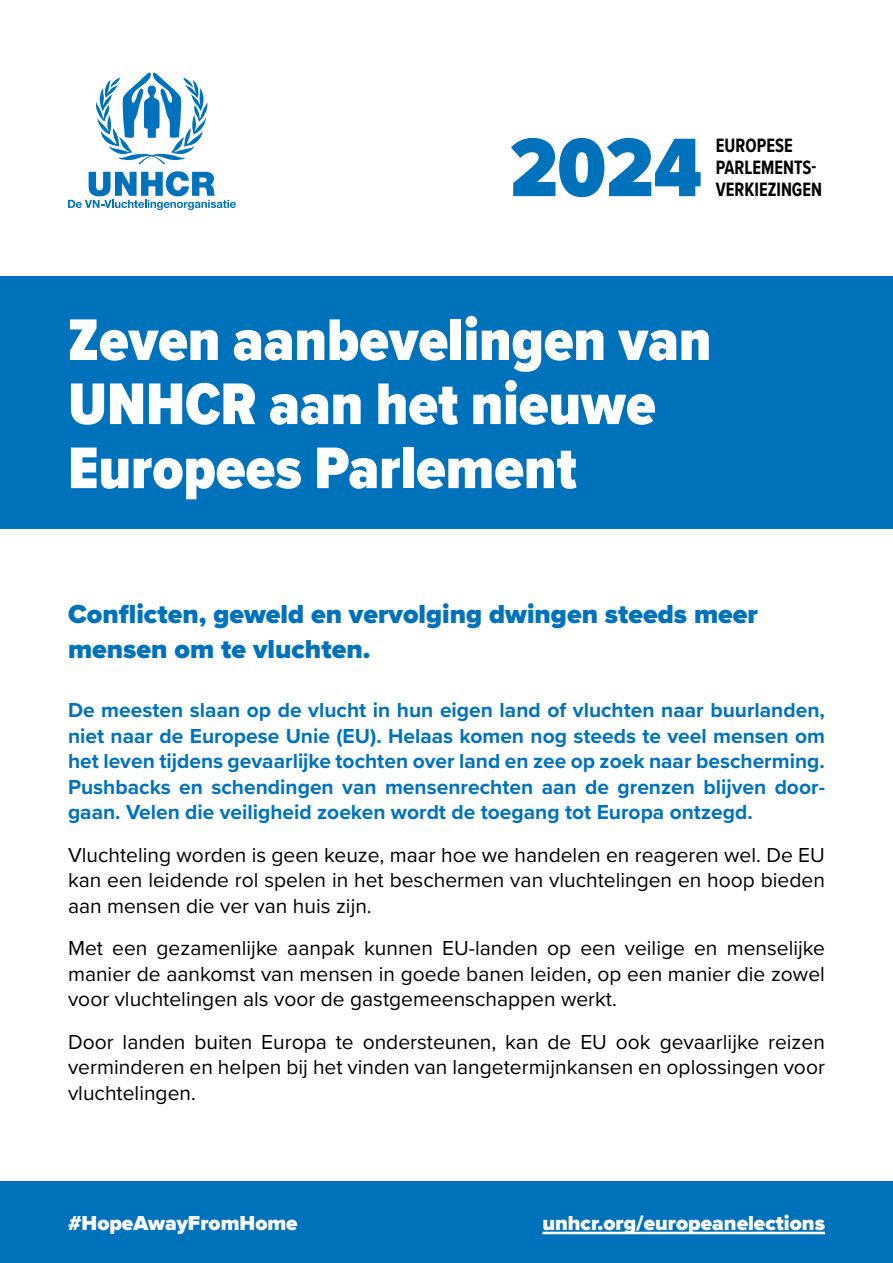
<style>
.page{position:relative;width:893px;height:1263px;background:#fff}
.page>*{position:absolute;margin:0;border:0;box-sizing:border-box;transform-origin:0 0}
.t1{font:900 86.1px "Proxima Nova Cond";color:#0072bc}
.t2{font:900 60.9px/64.1px "Proxima Nova Cond";color:#fff}
.t3{font:900 27px/34.5px "Proxima Nova";color:#0072bc}
.t4{font:21px/25.5px "Proxima Nova";color:#000;text-align:justify}
.t5{font:700 21px/25.5px "Proxima Nova";color:#0072bc;text-align:justify}
.t6{font:900 21px "Proxima Nova";color:#fff}
.t7{font:700 20.1px/22px "Proxima Nova Cond";color:#000;scale:.9 1}
</style>
<div class="page">
<div style="left:0;top:1181px;width:893px;height:82px;background:#0072bc"></div>
<div style="left:0;top:277px;width:893px;height:252px;background:#0072bc"></div>
<svg style="left:96px;top:73px;width:112px;height:91px"></svg>
<svg style="left:68px;top:171px;width:168px;height:39px"></svg>
<hr style="left:542px;top:1232px;width:283px;height:2px;background:#fff">
<h1 class="t1" style="left:510px;top:104px;width:194px">2024</h1>
<p class="t7" style="left:716px;top:133px;width:120px">EUROPESE<br>PARLEMENTS-<br>VERKIEZINGEN</p>
<h2 class="t2" style="left:68px;top:307px;width:645px">Zeven aanbevelingen van<br>UNHCR aan het nieuwe<br>Europees Parlement</h2>
<p class="t3" style="left:68px;top:597px;width:692px">Conflicten, geweld en vervolging dwingen steeds meer mensen om te vluchten.</p>
<p class="t5" style="left:68px;top:697px;width:758px">De meesten slaan op de vlucht in hun eigen land of vluchten naar buurlanden, niet naar de Europese Unie (EU). Helaas komen nog steeds te veel mensen om het leven tijdens gevaarlijke tochten over land en zee op zoek naar bescherming.<br>Pushbacks en schendingen van mensenrechten aan de grenzen blijven door&shy;gaan. Velen die veiligheid zoeken wordt de toegang tot Europa ontzegd.</p>
<p class="t4" style="left:68px;top:841px;width:758px">Vluchteling worden is geen keuze, maar hoe we handelen en reageren wel. De EU kan een leidende rol spelen in het beschermen van vluchtelingen en hoop bieden aan mensen die ver van huis zijn.</p>
<p class="t4" style="left:68px;top:935px;width:758px">Met een gezamenlijke aanpak kunnen EU-landen op een veilige en menselijke manier de aankomst van mensen in goede banen leiden, op een manier die zowel voor vluchtelingen als voor de gastgemeenschappen werkt.</p>
<p class="t4" style="left:68px;top:1028px;width:758px">Door landen buiten Europa te ondersteunen, kan de EU ook gevaarlijke reizen verminderen en helpen bij het vinden van langetermijnkansen en oplossingen voor vluchtelingen.</p>
<p class="t6" style="left:68px;top:1208px;width:231px">#HopeAwayFromHome</p>
<p class="t6" style="left:542px;top:1208px;width:284px">unhcr.org/europeanelections</p>
</div>
